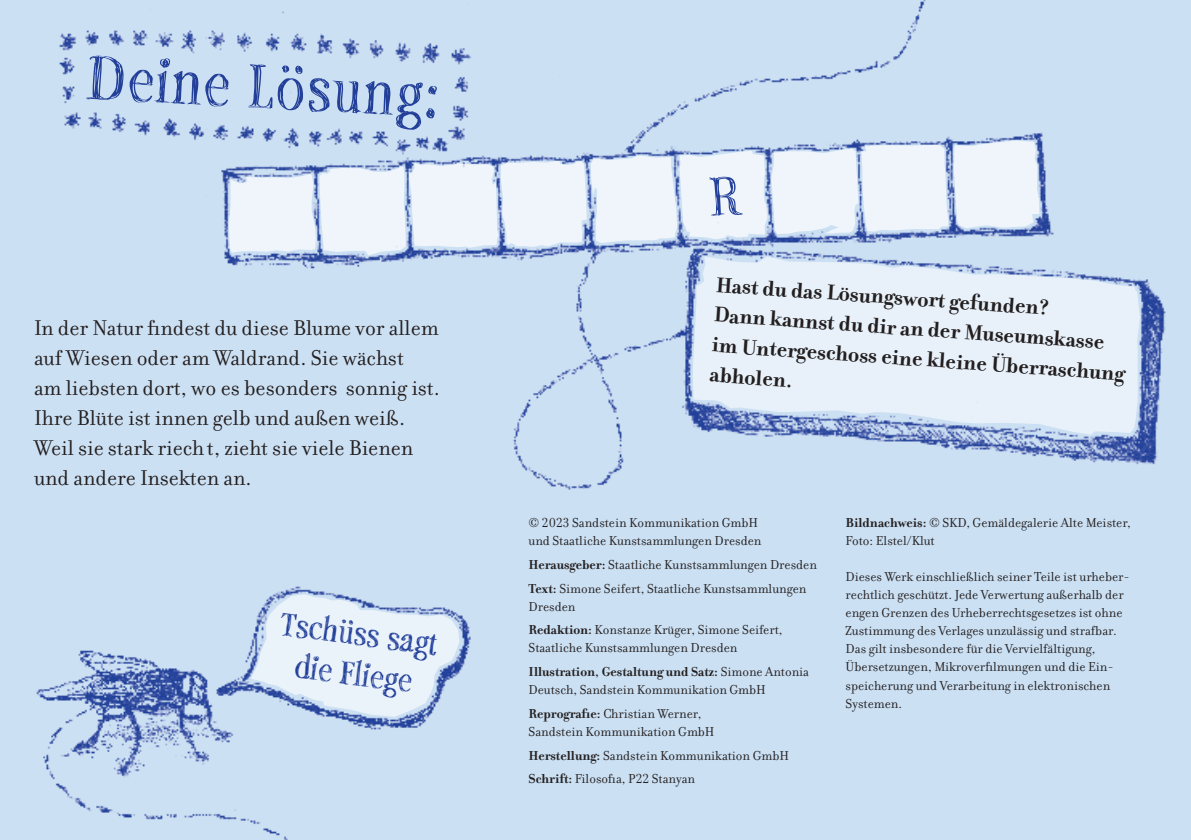
<style>
.page{position:relative;width:1191px;height:840px;background:#fff}
.page>*{position:absolute;margin:0;border:0;box-sizing:border-box;transform-origin:0 0}
.t1{font:68px "P22 Stanyan";color:#223f99}
.t2{font:36px/40px "P22 Stanyan";color:#223f99;text-align:center}
.t3{font:23px/30px "Filosofia OT";color:#231f20}
.t4{font:700 23px/30px "Filosofia OT";color:#231f20}
.t5{font:14px/18px "Filosofia OT";color:#231f20}
.s1{font-weight:700}
</style>
<div class="page">
<div style="left:0;top:0;width:1191px;height:839px;background:#cbe0f3"></div>
<img style="left:59px;top:0;width:1107px;height:490px">
<img style="left:36px;top:586px;width:435px;height:253px">
<svg style="left:251px;top:594px;width:208px;height:122px"></svg>
<svg style="left:693px;top:256px;width:447px;height:178px;background:#dce7f4"></svg>
<svg style="left:954px;top:140px;width:85px;height:88px;background:#e7eff7"></svg>
<svg style="left:229px;top:145px;width:719px;height:110px"></svg>
<h1 class="t1" style="left:91px;top:36px;width:353px;rotate:3deg">Deine Lösung:</h1>
<p class="t3" style="left:34px;top:313px;width:407px">In der Natur findest du diese Blume vor allem auf Wiesen oder am Waldrand. Sie wächst<br>am liebsten dort, wo es besonders sonnig ist.<br>Ihre Blüte ist innen gelb und außen weiß.<br>Weil sie stark riecht, zieht sie viele Bienen und andere Insekten an.</p>
<h2 class="t2" style="left:283px;top:601px;width:160px;rotate:8deg">Tschüss sagt die Fliege</h2>
<h3 class="t4" style="left:717px;top:269px;width:415px;rotate:4deg">Hast du das Lösungswort gefunden?<br>Dann kannst du dir an der Museumskasse im Untergeschoss eine kleine Überraschung abholen.</h3>
<p class="t5" style="left:528px;top:513px;width:234px">© 2023 Sandstein Kommunikation GmbH und Staatliche Kunstsammlungen Dresden</p>
<p class="t5" style="left:528px;top:552px;width:290px;line-height:23.6px"><span class="s1">Herausgeber:</span> Staatliche Kunstsammlungen Dresden<br><span class="s1">Text:</span> Simone Seifert, Staatliche Kunstsammlungen</p>
<p class="t5" style="left:528px;top:594px;width:256px;line-height:23.6px">Dresden<br><span class="s1">Redaktion:</span> Konstanze Krüger, Simone Seifert,</p>
<p class="t5" style="left:528px;top:636px;width:282px;line-height:23.6px">Staatliche Kunstsammlungen Dresden<br><span class="s1">Illustration, Gestaltung und Satz:</span> Simone Antonia</p>
<p class="t5" style="left:528px;top:677px;width:239px;line-height:23.6px">Deutsch, Sandstein Kommunikation GmbH<br><span class="s1">Reprografie:</span> Christian Werner,</p>
<p class="t5" style="left:528px;top:719px;width:262px;line-height:23.6px">Sandstein Kommunikation GmbH<br><span class="s1">Herstellung:</span> Sandstein Kommunikation GmbH<br><span class="s1">Schrift:</span> Filosofia, P22 Stanyan</p>
<p class="t5" style="left:845px;top:514px;width:287px"><span class="s1">Bildnachweis:</span> © SKD, Gemäldegalerie Alte Meister,<br>Foto: Elstel/Klut</p>
<p class="t5" style="left:845px;top:568px;width:286px">Dieses Werk einschließlich seiner Teile ist urheber&shy;rechtlich geschützt. Jede Verwertung außerhalb der engen Grenzen des Urheberrechtsgesetzes ist ohne Zustimmung des Verlages unzulässig und strafbar.<br>Das gilt insbesondere für die Vervielfältigung, Übersetzungen, Mikroverfilmungen und die Ein&shy;speicherung und Verarbeitung in elektronischen Systemen.</p>
</div>
